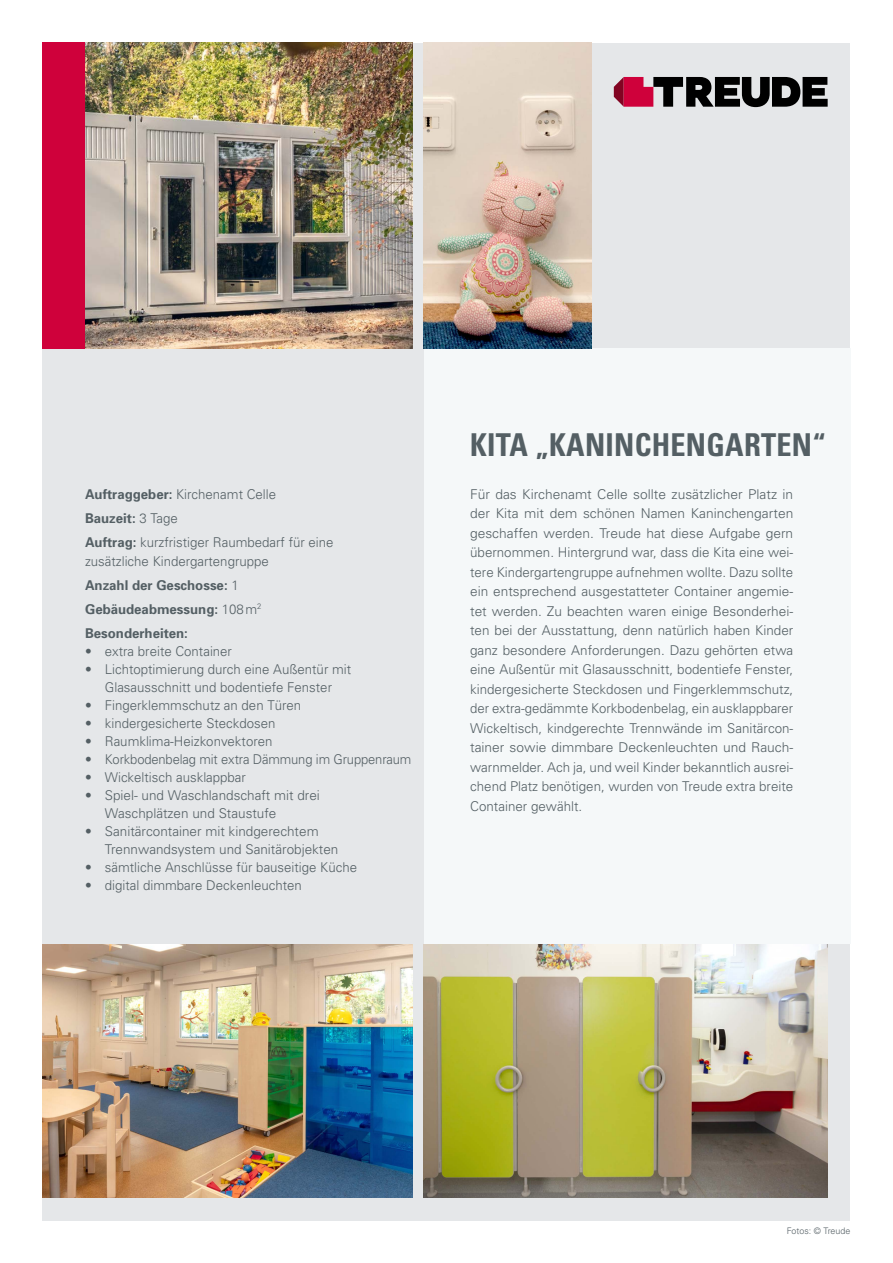
<style>
.page{position:relative;width:893px;height:1263px;background:#fff}
.page>*{position:absolute;margin:0;border:0;box-sizing:border-box;transform-origin:0 0}
.t1{font:700 condensed 31.5px "Univers";letter-spacing:.01em;color:#545f64;scale:.96 1}
.t2{font:300 13.5px/19.5px "Univers";color:#545f64}
.t3{font:700 13.5px/23.9px "Univers";color:#545f64}
.t4{font:300 9px "Univers";color:#545f64}
.s1{font-weight:700}
.s2{font-weight:300}
.s3{font-family:"Helvetica Neue LT Std"}
</style>
<div class="page">
<div style="left:43px;top:43px;width:807px;height:1177px;background:#e5e7e9"></div>
<div style="left:424px;top:349px;width:426px;height:595px;background:#f5f8f9"></div>
<svg style="left:614px;top:77px;width:214px;height:30px"></svg>
<div style="left:43px;top:43px;width:42px;height:306px;background:#cf013b"></div>
<img style="left:424px;top:43px;width:167px;height:306px">
<img style="left:424px;top:944px;width:404px;height:253px">
<img style="left:43px;top:944px;width:369px;height:253px">
<img style="left:85px;top:43px;width:327px;height:306px">
<p class="t2" style="left:85px;top:482px;width:250px;line-height:23.9px"><span class="s1">Auftraggeber:</span> Kirchenamt Celle<br><span class="s1">Bauzeit:</span> 3 Tage<br><span class="s1">Auftrag:</span> kurzfristiger Raumbedarf für eine</p>
<p class="t3" style="left:85px;top:549px;width:185px"><span class="s2">zusätzliche Kindergartengruppe<br></span>Anzahl der Geschosse: <span class="s2">1<br></span>Gebäudeabmessung: <span class="s2">108m</span><sup>2<br></sup>Besonderheiten:</p>
<p class="t2" style="left:85px;top:641px;width:148px">• extra breite Container</p>
<p class="t2" style="left:85px;top:660px;width:268px;line-height:18px;text-align:center">• Lichtoptimierung durch eine Außentür mit<br>Glasausschnitt und bodentiefe Fenster</p>
<p class="t2" style="left:85px;top:695px;width:218px">• Fingerklemmschutz an den Türen</p>
<p class="t2" style="left:85px;top:713px;width:192px">• kindergesicherte Steckdosen</p>
<p class="t2" style="left:85px;top:731px;width:189px">• Raumklima-Heizkonvektoren</p>
<p class="t2" style="left:85px;top:749px;width:328px">• Korkbodenbelag mit extra Dämmung im Gruppenraum</p>
<p class="t2" style="left:85px;top:767px;width:162px">• Wickeltisch ausklappbar</p>
<p class="t2" style="left:105px;top:786px;width:217px;line-height:18px;text-indent:-20px">• Spiel- und Waschlandschaft mit drei<br>Waschplätzen und Staustufe</p>
<p class="t2" style="left:105px;top:822px;width:235px;line-height:18px;text-indent:-20px">• Sanitärcontainer mit kindgerechtem<br>Trennwandsystem und Sanitärobjekten</p>
<p class="t2" style="left:85px;top:857px;width:273px">• sämtliche Anschlüsse für bauseitige Küche</p>
<p class="t2" style="left:85px;top:875px;width:218px">• digital dimmbare Deckenleuchten</p>
<h1 class="t1" style="left:470px;top:426px;width:372px">KITA „KANINCHENGARTEN“</h1>
<p class="t2" style="left:470px;top:484px;width:325px;text-align:justify">Für das Kirchenamt Celle sollte zusätzlicher Platz in der Kita mit dem schönen Namen Kaninchengarten geschaffen werden. Treude hat diese Aufgabe gern übernommen. Hintergrund war, dass die Kita eine wei&shy;tere Kindergartengruppe aufnehmen wollte. Dazu sollte ein entsprechend ausgestatteter Container angemie&shy;tet werden. Zu beachten waren einige Besonderhei&shy;ten bei der Ausstattung, denn natürlich haben Kinder ganz besondere Anforderungen. Dazu gehörten etwa eine Außentür mit Glasausschnitt, bodentiefe Fenster, kindergesicherte Steckdosen und Fingerklemmschutz, der extra-gedämmte Korkbodenbelag, ein ausklappbarer Wickeltisch, kindgerechte Trennwände im Sanitärcon&shy;tainer sowie dimmbare Deckenleuchten und Rauch&shy;warnmelder. Ach ja, und weil Kinder bekanntlich ausrei&shy;chend Platz benötigen, wurden von Treude extra breite Container gewählt.</p>
<p class="t4" style="left:787px;top:1225px;width:65px">Fotos: <span class="s3">©</span> Treude</p>
</div>
